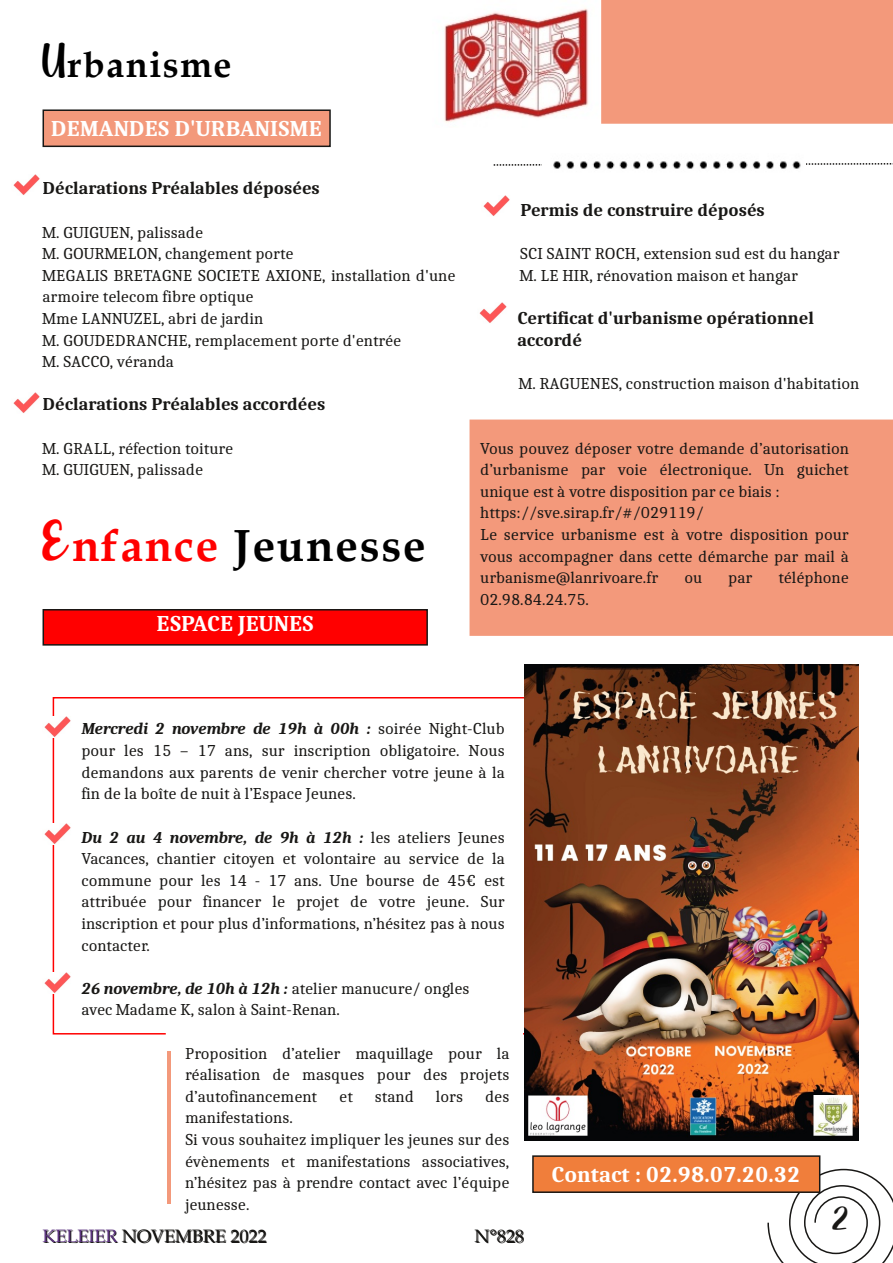
<style>
.page{position:relative;width:893px;height:1263px;background:#fff}
.page>*{position:absolute;margin:0;border:0;box-sizing:border-box;transform-origin:0 0}
.t1{font:700 45px "Book Antiqua";letter-spacing:.04em;color:#000}
.t2{font:700 36px "Book Antiqua";letter-spacing:.04em;color:#000}
.t3{font:25.5px "Bella Years";color:#181715}
.t4{font:700 22.5px "Caladea";color:#fff}
.t5{font:700 18px/21.6px "Caladea";color:#181715}
.t6{font:18px "Book Antiqua";color:#181715}
.t7{font:16.5px/21.6px "Caladea";color:#181715}
.s1{font-family:"Bella Years";font-weight:400}
.s2{font-family:"Bella Years";font-weight:400;color:#f00}
.s3{color:#f00}
.s4{font-weight:700;font-style:italic}
</style>
<div class="page">
<svg style="left:493px;top:163px;width:400px;height:3px"></svg>
<div style="left:470px;top:420px;width:423px;height:216px;background:#f3997b"></div>
<hr style="left:168px;top:1051px;width:3px;height:153px;background:#f3997b">
<svg style="left:767px;top:1168px;width:126px;height:95px"></svg>
<img style="left:542px;top:161px;width:263px;height:8px">
<img style="left:444px;top:8px;width:145px;height:115px">
<div style="left:43px;top:110px;width:287px;height:36px;background:#f3997b"></div>
<div style="left:43px;top:109px;width:288px;height:38px;border:2px solid #181715"></div>
<img style="left:44px;top:973px;width:27px;height:20px">
<img style="left:13px;top:175px;width:27px;height:20px">
<img style="left:44px;top:823px;width:27px;height:21px">
<img style="left:44px;top:716px;width:27px;height:21px">
<div style="left:601px;top:0;width:292px;height:124px;background:#f3997b"></div>
<img style="left:13px;top:392px;width:27px;height:21px">
<img style="left:483px;top:196px;width:27px;height:20px">
<div style="left:43px;top:610px;width:384px;height:35px;background:#f00"></div>
<div style="left:43px;top:609px;width:385px;height:37px;border:2px solid #181715"></div>
<img style="left:524px;top:664px;width:335px;height:477px">
<div style="left:533px;top:1156px;width:287px;height:36px;background:#f07e3b"></div>
<div style="left:532px;top:1155px;width:288px;height:38px;border:2px solid #181715"></div>
<img style="left:479px;top:302px;width:28px;height:21px">
<h2 class="t2" style="left:43px;top:44px;width:191px"><span class="s1">U</span>rbanisme</h2>
<h3 class="t4" style="left:51px;top:114px;width:272px">DEMANDES D'URBANISME</h3>
<p class="t5" style="left:43px;top:177px;width:279px">Déclarations Préalables déposées</p>
<p class="t7" style="left:43px;top:221px;width:414px">M. GUIGUEN, palissade<br>M. GOURMELON, changement porte<br>MEGALIS BRETAGNE SOCIETE AXIONE, installation d'une armoire telecom fibre optique<br>Mme LANNUZEL, abri de jardin<br>M. GOUDEDRANCHE, remplacement porte d'entrée<br>M. SACCO, véranda</p>
<p class="t5" style="left:43px;top:393px;width:284px">Déclarations Préalables accordées</p>
<p class="t7" style="left:43px;top:437px;width:192px">M. GRALL, réfection toiture<br>M. GUIGUEN, palissade</p>
<h1 class="t1" style="left:43px;top:520px;width:385px"><span class="s2">E</span><span class="s3">nfance</span> Jeunesse</h1>
<h3 class="t4" style="left:157px;top:609px;width:159px">ESPACE JEUNES</h3>
<p class="t5" style="left:520px;top:199px;width:246px">Permis de construire déposés</p>
<p class="t7" style="left:520px;top:242px;width:321px">SCI SAINT ROCH, extension sud est du hangar<br>M. LE HIR, rénovation maison et hangar</p>
<p class="t5" style="left:517px;top:307px;width:298px">Certificat d'urbanisme opérationnel accordé</p>
<p class="t7" style="left:519px;top:372px;width:342px">M. RAGUENES, construction maison d'habitation</p>
<p class="t7" style="left:480px;top:437px;width:370px">Vous pouvez déposer votre demande d’autorisation d’urbanisme par voie électronique. Un guichet unique est à votre disposition par ce biais : https://sve.sirap.fr/#/029119/<br>Le service urbanisme est à votre disposition pour vous accompagner dans cette démarche par mail à urbanisme@lanrivoare.fr</p>
<p class="t7" style="left:684px;top:566px;width:19px">ou</p>
<p class="t7" style="left:728px;top:566px;width:26px">par</p>
<p class="t7" style="left:778px;top:566px;width:72px">téléphone</p>
<p class="t7" style="left:480px;top:588px;width:110px">02.98.84.24.75.</p>
<p class="t7" style="left:81px;top:718px;width:425px;text-align:justify"><span class="s4">Mercredi 2 novembre de 19h à 00h :</span> soirée Night-Club pour les 15 – 17 ans, sur inscription obligatoire. Nous demandons aux parents de venir chercher votre jeune à la fin de la boîte de nuit à l’Espace Jeunes.</p>
<p class="t7" style="left:81px;top:826px;width:425px;text-align:justify"><span class="s4">Du 2 au 4 novembre, de 9h à 12h :</span> les ateliers Jeunes Vacances, chantier citoyen et volontaire au service de la commune pour les 14 - 17 ans. Une bourse de 45€ est attribuée pour financer le projet de votre jeune. Sur inscription et pour plus d’informations, n’hésitez pas à nous contacter.</p>
<p class="t7" style="left:81px;top:977px;width:390px"><span class="s4">26 novembre, de 10h à 12h :</span> atelier manucure/ ongles avec Madame K, salon à Saint-Renan.</p>
<p class="t7" style="left:185px;top:1042px;width:326px;text-align:justify">Proposition d’atelier maquillage pour la réalisation de masques pour des projets d’autofinancement</p>
<p class="t7" style="left:339px;top:1085px;width:15px">et</p>
<p class="t7" style="left:375px;top:1085px;width:41px">stand</p>
<p class="t7" style="left:436px;top:1085px;width:29px">lors</p>
<p class="t7" style="left:485px;top:1085px;width:26px">des</p>
<p class="t7" style="left:185px;top:1106px;width:326px">manifestations.<br>Si vous souhaitez impliquer les jeunes sur des évènements et manifestations associatives, n’hésitez pas à prendre contact avec l’équipe jeunesse.</p>
<p class="t6" style="left:43px;top:1226px;width:225px">KELEIER NOVEMBRE 2022</p>
<p class="t6" style="left:475px;top:1226px;width:51px">N°828</p>
<h3 class="t4" style="left:552px;top:1160px;width:250px">Contact : 02.98.07.20.32</h3>
<h3 class="t3" style="left:832px;top:1199px;width:17px">2</h3>
</div>
